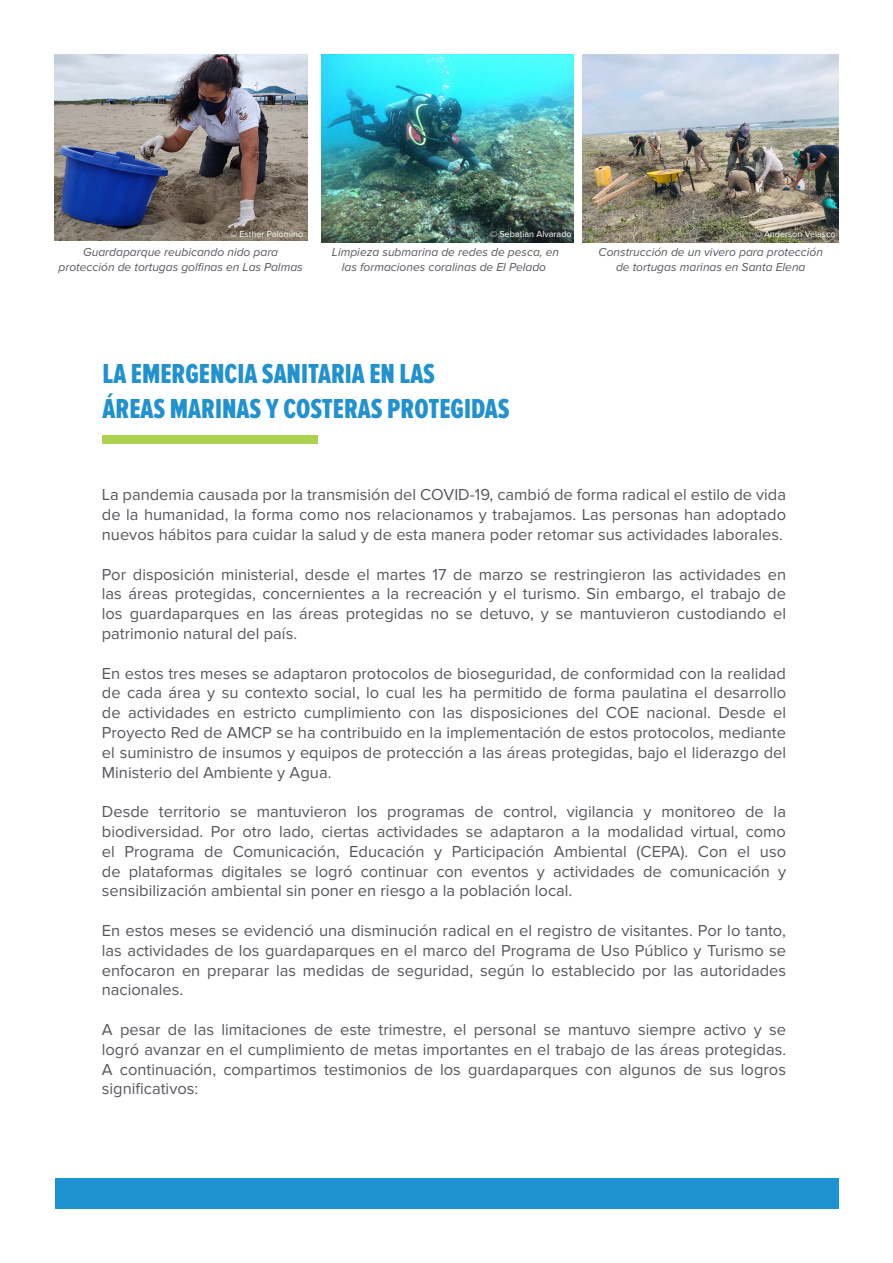
<style>
.page{position:relative;width:893px;height:1263px;background:#fff}
.page>*{position:absolute;margin:0;border:0;box-sizing:border-box;transform-origin:0 0}
.t1{font:28.5px "Proxima Nova Ex Cn Extrabld";color:#2191d0}
.t2{font:16.5px/19.8px "Proxima Nova";color:#55585e;text-align:justify}
.t3{font:italic 12px/14.4px "Proxima Nova";color:#55585e;text-align:center}
.t4{font:9px "Proxima Nova";color:#fff}
</style>
<div class="page">
<div style="left:103px;top:435px;width:215px;height:9px;background:#add250"></div>
<img style="left:321px;top:54px;width:253px;height:188px">
<img style="left:583px;top:54px;width:256px;height:188px">
<div style="left:55px;top:1178px;width:784px;height:30px;background:#1f92d1"></div>
<img style="left:54px;top:54px;width:253px;height:186px">
<p class="t4" style="left:230px;top:229px;width:75px">© Esther Palomino</p>
<p class="t4" style="left:490px;top:229px;width:83px">© Sebatian Alvarado</p>
<p class="t4" style="left:755px;top:229px;width:83px">© Anderson Velasco</p>
<p class="t3" style="left:59px;top:245px;width:246px">Guardaparque reubicando nido para protección de tortugas golfinas en Las Palmas</p>
<p class="t3" style="left:332px;top:245px;width:229px">Limpieza submarina de redes de pesca, en las formaciones coralinas de El Pelado</p>
<p class="t3" style="left:599px;top:245px;width:226px">Construcción de un vivero para protección de tortugas marinas en Santa Elena</p>
<p class="t1" style="left:103px;top:358px;width:334px">LA EMERGENCIA SANITARIA EN LAS</p>
<p class="t1" style="left:103px;top:392px;width:409px">ÁREAS MARINAS Y COSTERAS PROTEGIDAS</p>
<p class="t2" style="left:102px;top:485px;width:686px">La pandemia causada por la transmisión del COVID-19, cambió de forma radical el estilo de vida de la humanidad, la forma como nos relacionamos y trabajamos. Las personas han adoptado nuevos hábitos para cuidar la salud y de esta manera poder retomar sus actividades laborales.</p>
<p class="t2" style="left:102px;top:564px;width:686px">Por disposición ministerial, desde el martes 17 de marzo se restringieron las actividades en las áreas protegidas, concernientes a la recreación y el turismo. Sin embargo, el trabajo de los guardaparques en las áreas protegidas no se detuvo, y se mantuvieron custodiando el patrimonio natural del país.</p>
<p class="t2" style="left:102px;top:663px;width:686px">En estos tres meses se adaptaron protocolos de bioseguridad, de conformidad con la realidad de cada área y su contexto social, lo cual les ha permitido de forma paulatina el desarrollo de actividades en estricto cumplimiento con las disposiciones del COE nacional. Desde el Proyecto Red de AMCP se ha contribuido en la implementación de estos protocolos, mediante el suministro de insumos y equipos de protección a las áreas protegidas, bajo el liderazgo del Ministerio del Ambiente y Agua.</p>
<p class="t2" style="left:102px;top:802px;width:686px">Desde territorio se mantuvieron los programas de control, vigilancia y monitoreo de la biodiversidad. Por otro lado, ciertas actividades se adaptaron a la modalidad virtual, como el Programa de Comunicación, Educación y Participación Ambiental (CEPA). Con el uso de plataformas digitales se logró continuar con eventos y actividades de comunicación y sensibilización ambiental sin poner en riesgo a la población local.</p>
<p class="t2" style="left:102px;top:921px;width:686px">En estos meses se evidenció una disminución radical en el registro de visitantes. Por lo tanto, las actividades de los guardaparques en el marco del Programa de Uso Público y Turismo se enfocaron en preparar las medidas de seguridad, según lo establecido por las autoridades nacionales.</p>
<p class="t2" style="left:102px;top:1020px;width:686px">A pesar de las limitaciones de este trimestre, el personal se mantuvo siempre activo y se logró avanzar en el cumplimiento de metas importantes en el trabajo de las áreas protegidas.<br>A continuación, compartimos testimonios de los guardaparques con algunos de sus logros significativos:</p>
</div>
